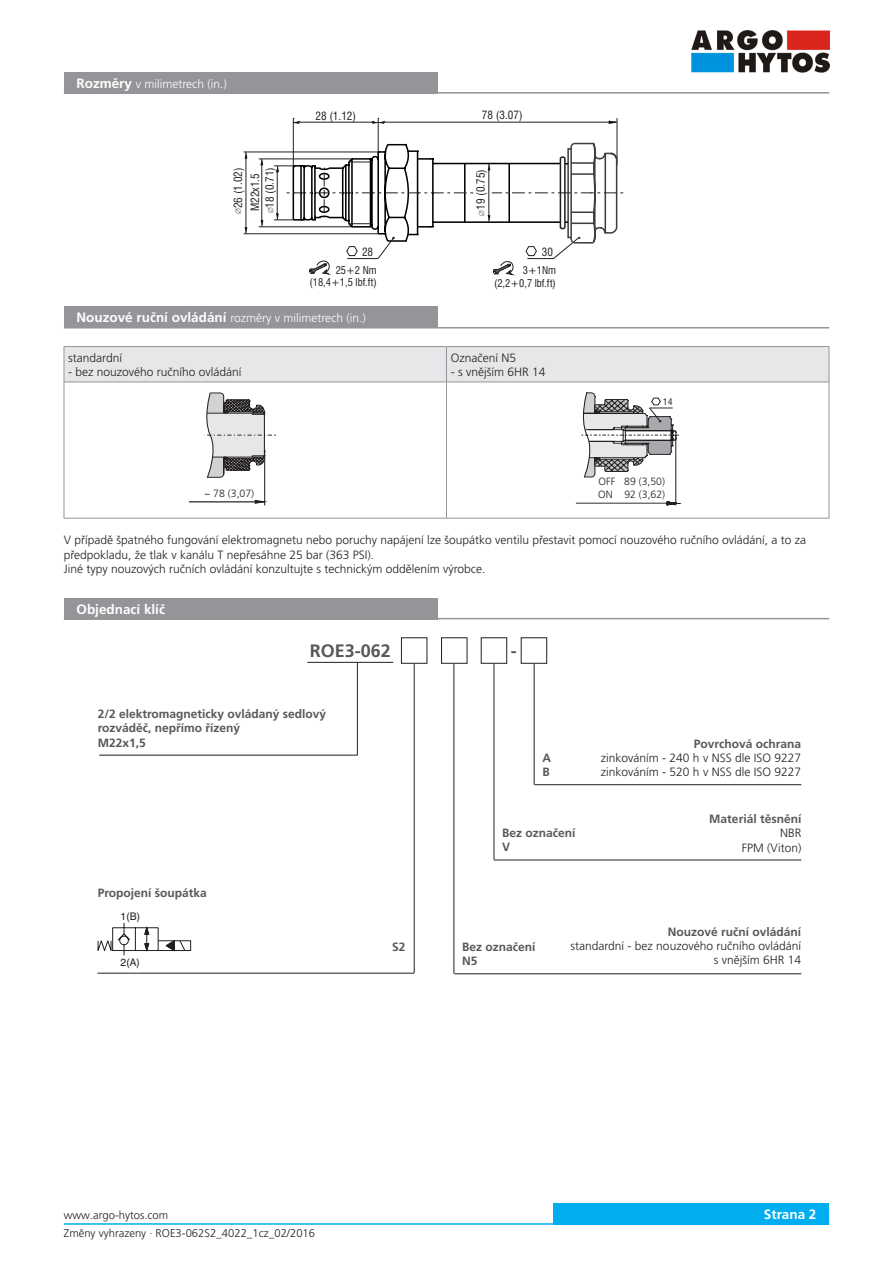
<style>
.page{position:relative;width:893px;height:1263px;background:#fff}
.page>*{position:absolute;margin:0;border:0;box-sizing:border-box;transform-origin:0 0}
.Klic{font:700 18px "Frutiger LT Pro";color:#57585a}
._03_Headline_white{font:700 13.5px "Frutiger LT Pro";color:#fff}
._06_Text{font:300 12px/14.4px "Frutiger LT Pro";color:#231f20}
._05_Subline_Copytext{font:700 12px/14.4px "Frutiger LT Pro";color:#57585a}
._06_TextR{font:300 12px "Frutiger LT Pro";color:#231f20}
._03_Headline_white-2{font:300 12px "Frutiger LT Pro";color:#fff}
.t1{font:300 11.25px "Frutiger LT Pro";color:#231f20}
.t2{font:condensed 11.25px "Swiss 721 BTCE";color:#231f20}
.kóty{font:condensed 10.5px "Swiss 721 BTCE";color:#231f20}
.kóty_POPIS_7{font:300 10.5px "Frutiger LT Pro";color:#231f20}
.t3{font:10.5px "Swiss 721 BTCE";color:#231f20}
.t4{font:condensed 8.85px "Swiss 721 BTCE";color:#231f20;scale:1.09 1}
.s1{font-weight:700;font-size:13.5px}
</style>
<div class="page">
<img style="left:691px;top:31px;width:138px;height:41px">
<div style="left:481px;top:637px;width:26px;height:27px;border:1px solid #231f20"></div>
<div style="left:401px;top:637px;width:26px;height:27px;border:1px solid #231f20"></div>
<div style="left:441px;top:637px;width:26px;height:27px;border:1px solid #231f20"></div>
<hr style="left:307px;top:662px;width:86px;height:1px;background:#231f20">
<hr style="left:357px;top:662px;width:1px;height:93px;background:#231f20">
<hr style="left:414px;top:664px;width:1px;height:309px;background:#231f20">
<hr style="left:97px;top:973px;width:317px;height:1px;background:#231f20">
<hr style="left:454px;top:973px;width:347px;height:1px;background:#231f20">
<hr style="left:454px;top:664px;width:1px;height:310px;background:#231f20">
<hr style="left:494px;top:664px;width:1px;height:196px;background:#231f20">
<hr style="left:494px;top:860px;width:307px;height:1px;background:#231f20">
<hr style="left:99px;top:755px;width:259px;height:1px;background:#231f20">
<div style="left:521px;top:637px;width:26px;height:27px;border:1px solid #231f20"></div>
<hr style="left:534px;top:664px;width:1px;height:120px;background:#231f20">
<hr style="left:534px;top:784px;width:267px;height:1px;background:#231f20">
<hr style="left:293px;top:118px;width:1px;height:49px;background:#231f20">
<hr style="left:298px;top:122px;width:76px;height:1px;background:#231f20">
<svg style="left:292px;top:118px;width:7px;height:6px"></svg>
<hr style="left:378px;top:118px;width:1px;height:36px;background:#231f20">
<hr style="left:617px;top:118px;width:1px;height:47px;background:#231f20">
<hr style="left:383px;top:122px;width:233px;height:1px;background:#231f20">
<svg style="left:372px;top:118px;width:12px;height:6px"></svg>
<svg style="left:609px;top:121px;width:8px;height:3px"></svg>
<hr style="left:259px;top:226px;width:93px;height:1px;background:#231f20">
<hr style="left:259px;top:159px;width:93px;height:1px;background:#231f20">
<hr style="left:244px;top:233px;width:134px;height:1px;background:#231f20">
<hr style="left:244px;top:152px;width:134px;height:1px;background:#231f20">
<hr style="left:246px;top:157px;width:1px;height:72px;background:#231f20">
<svg style="left:245px;top:227px;width:2px;height:7px"></svg>
<hr style="left:113px;top:950px;width:45px;height:1px;background:#231f20">
<hr style="left:113px;top:927px;width:45px;height:1px;background:#231f20">
<svg style="left:98px;top:923px;width:38px;height:32px"></svg>
<svg style="left:158px;top:928px;width:33px;height:23px"></svg>
<svg style="left:144px;top:927px;width:5px;height:23px"></svg>
<svg style="left:667px;top:501px;width:14px;height:4px"></svg>
<hr style="left:576px;top:503px;width:95px;height:1px;background:#231f20">
<hr style="left:675px;top:435px;width:1px;height:71px;background:#231f20">
<svg style="left:581px;top:392px;width:98px;height:86px"></svg>
<hr style="left:264px;top:451px;width:1px;height:54px;background:#231f20">
<svg style="left:255px;top:500px;width:12px;height:4px"></svg>
<hr style="left:189px;top:502px;width:76px;height:1px;background:#231f20">
<svg style="left:204px;top:392px;width:72px;height:86px"></svg>
<hr style="left:213px;top:457px;width:51px;height:1px;background:#231f20">
<div style="left:553px;top:1203px;width:276px;height:22px;background:#00aeef"></div>
<hr style="left:64px;top:1223px;width:765px;height:2px;background:#00aeef">
<div style="left:64px;top:72px;width:373px;height:22px;background:#939598"></div>
<hr style="left:64px;top:92px;width:765px;height:2px;background:#939598">
<div style="left:64px;top:306px;width:373px;height:21px;background:#939598"></div>
<hr style="left:64px;top:327px;width:765px;height:1px;background:#939598">
<div style="left:64px;top:598px;width:373px;height:21px;background:#939598"></div>
<hr style="left:64px;top:618px;width:765px;height:1px;background:#939598">
<div style="left:65px;top:347px;width:764px;height:35px;background:#e6e7e9"></div>
<hr style="left:64px;top:346px;width:382px;height:1px;background:#939598">
<hr style="left:64px;top:347px;width:1px;height:35px;background:#939598">
<hr style="left:446px;top:346px;width:383px;height:1px;background:#939598">
<hr style="left:446px;top:347px;width:1px;height:35px;background:#939598">
<hr style="left:829px;top:347px;width:1px;height:35px;background:#939598">
<hr style="left:64px;top:382px;width:382px;height:1px;background:#939598">
<hr style="left:446px;top:382px;width:383px;height:1px;background:#939598">
<hr style="left:64px;top:518px;width:382px;height:1px;background:#939598">
<hr style="left:446px;top:518px;width:383px;height:1px;background:#939598">
<hr style="left:64px;top:382px;width:1px;height:136px;background:#939598">
<hr style="left:446px;top:382px;width:1px;height:136px;background:#939598">
<hr style="left:829px;top:382px;width:1px;height:136px;background:#939598">
<svg style="left:260px;top:141px;width:363px;height:134px"></svg>
<p class="_03_Headline_white-2" style="left:77px;top:77px;width:152px"><span class="s1">Rozměry</span> v milimetrech (in.)</p>
<p class="t2" style="left:315px;top:108px;width:42px">28 (1.12)</p>
<p class="t2" style="left:482px;top:108px;width:42px">78 (3.07)</p>
<p class="t2" style="left:262px;top:208px;width:42px;rotate:-90deg">18 (0.71)</p>
<p class="t2" style="left:230px;top:208px;width:42px;rotate:-90deg">26 (1.02)</p>
<p class="t2" style="left:247px;top:211px;width:39px;rotate:-90deg">M22x1.5</p>
<p class="t2" style="left:473px;top:210px;width:42px;rotate:-90deg">19 (0.7 )</p>
<p class="t2" style="left:473px;top:178px;width:7px;rotate:-90deg">5</p>
<p class="t2" style="left:362px;top:244px;width:13px">28</p>
<p class="t2" style="left:542px;top:244px;width:13px">30</p>
<p class="kóty" style="left:336px;top:263px;width:42px">25+2 Nm</p>
<p class="kóty" style="left:309px;top:275px;width:69px">(18,4+1,5 lbf.ft)</p>
<p class="kóty" style="left:523px;top:263px;width:35px">3+1Nm</p>
<p class="kóty" style="left:494px;top:276px;width:63px">(2,2+0,7 lbf.ft)</p>
<p class="_03_Headline_white-2" style="left:77px;top:311px;width:291px"><span class="s1">Nouzové ruční ovládání</span> rozměry v milimetrech (in.)</p>
<p class="_06_Text" style="left:68px;top:350px;width:55px">standardní</p>
<p class="_06_Text" style="left:68px;top:365px;width:175px">- bez nouzového ručního ovládání</p>
<p class="kóty_POPIS_7" style="left:204px;top:487px;width:52px">~ 78 (3,07)</p>
<p class="_06_Text" style="left:451px;top:350px;width:67px">Označení N5</p>
<p class="_06_Text" style="left:451px;top:365px;width:96px">- s vnějším 6HR 14</p>
<p class="t4" style="left:663px;top:396px;width:10px">14</p>
<p class="kóty_POPIS_7" style="left:598px;top:475px;width:68px">OFF 89 (3,50)</p>
<p class="kóty_POPIS_7" style="left:598px;top:488px;width:69px">ON 92 (3,62)</p>
<p class="_06_Text" style="left:64px;top:533px;width:744px">V případě špatného fungování elektromagnetu nebo poruchy napájení lze šoupátko ventilu přestavit pomocí nouzového ručního ovládání, a to za předpokladu, že tlak v kanálu T nepřesáhne 25 bar (363 PSI).</p>
<p class="_06_Text" style="left:64px;top:562px;width:423px">Jiné typy nouzových ručních ovládání konzultujte s technickým oddělením výrobce.</p>
<p class="_03_Headline_white" style="left:77px;top:601px;width:90px">Objednací klíč</p>
<p class="Klic" style="left:310px;top:640px;width:83px">ROE3-062</p>
<p class="Klic" style="left:511px;top:640px;width:7px">-</p>
<p class="_05_Subline_Copytext" style="left:98px;top:706px;width:230px">2/2 elektromagneticky ovládaný sedlový rozváděč, nepřímo řízený</p>
<p class="_05_Subline_Copytext" style="left:98px;top:735px;width:50px">M22x1,5</p>
<p class="_05_Subline_Copytext" style="left:98px;top:886px;width:111px">Propojení šoupátka</p>
<p class="t3" style="left:121px;top:910px;width:21px">1(B)</p>
<p class="_05_Subline_Copytext" style="left:542px;top:751px;width:10px">A</p>
<p class="_05_Subline_Copytext" style="left:542px;top:765px;width:9px">B</p>
<p class="_05_Subline_Copytext" style="left:502px;top:826px;width:75px">Bez označení</p>
<p class="_05_Subline_Copytext" style="left:502px;top:840px;width:10px">V</p>
<p class="_05_Subline_Copytext" style="left:694px;top:736px;width:109px">Povrchová ochrana</p>
<p class="_06_TextR" style="left:601px;top:751px;width:202px">zinkováním - 240 h v NSS dle ISO 9227</p>
<p class="_06_TextR" style="left:601px;top:765px;width:202px">zinkováním - 520 h v NSS dle ISO 9227</p>
<p class="_05_Subline_Copytext" style="left:709px;top:811px;width:94px">Materiál těsnění</p>
<p class="_06_TextR" style="left:780px;top:826px;width:23px">NBR</p>
<p class="_06_TextR" style="left:742px;top:840px;width:61px">FPM (Viton)</p>
<p class="t3" style="left:121px;top:955px;width:21px">2(A)</p>
<p class="_05_Subline_Copytext" style="left:392px;top:940px;width:15px">S2</p>
<p class="_05_Subline_Copytext" style="left:462px;top:940px;width:75px">Bez označení</p>
<p class="_05_Subline_Copytext" style="left:462px;top:954px;width:17px">N5</p>
<p class="_05_Subline_Copytext" style="left:668px;top:924px;width:135px">Nouzové ruční ovládání</p>
<p class="_06_TextR" style="left:570px;top:939px;width:232px">standardní - bez nouzového ručního ovládání</p>
<p class="_06_TextR" style="left:714px;top:953px;width:89px">s vnějším 6HR 14</p>
<p class="t1" style="left:64px;top:1209px;width:106px">www.argo-hytos.com</p>
<p class="_03_Headline_white" style="left:764px;top:1206px;width:54px">Strana 2</p>
<p class="t1" style="left:64px;top:1226px;width:253px">Změny vyhrazeny · ROE3-062S2_4022_1cz_02/2016</p>
</div>
